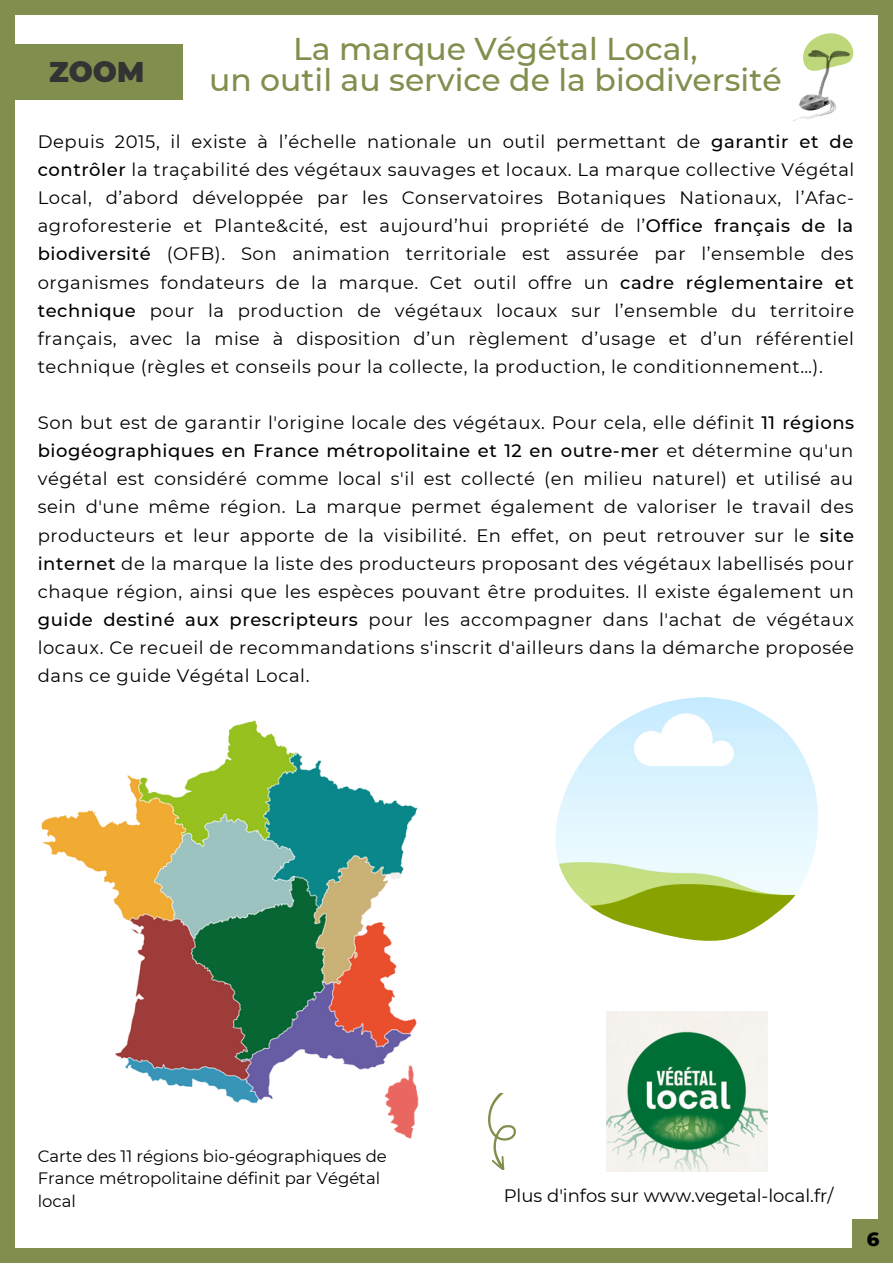
<style>
.page{position:relative;width:893px;height:1264px;background:#fff}
.page>*{position:absolute;margin:0;border:0;box-sizing:border-box;transform-origin:0 0}
.t1{font:500 31.5px "Montserrat";color:#808f4d}
.t2{font:900 28.5px "Montserrat";color:#333}
.t3{font:800 19.5px "Montserrat";color:#000}
.t4{font:18px/28px "Montserrat";letter-spacing:.03em;color:#000;text-align:justify}
.t5{font:18px "Montserrat";color:#000}
.t6{font:16.5px/22.5px "Montserrat";color:#000}
.s1{font-weight:500}
</style>
<div class="page">
<div style="left:0;top:0;width:892px;height:1262px;background:linear-gradient(to right,#899759,#879557)"></div>
<div style="left:15px;top:15px;width:862px;height:1231px;background:#fff"></div>
<div style="left:0;top:44px;width:183px;height:55px;background:#808f4d"></div>
<div style="left:852px;top:1219px;width:40px;height:42px;background:#808f4d"></div>
<img style="left:793px;top:33px;width:61px;height:88px">
<img style="left:41px;top:720px;width:378px;height:419px">
<img style="left:606px;top:1011px;width:161px;height:160px">
<svg style="left:488px;top:1092px;width:28px;height:79px"></svg>
<img style="left:555px;top:697px;width:263px;height:243px">
<p class="t2" style="left:49px;top:54px;width:97px">ZOOM</p>
<p class="t1" style="left:293px;top:30px;width:406px">La marque Végétal Local,</p>
<p class="t1" style="left:209px;top:60px;width:574px">un outil au service de la biodiversité</p>
<p class="t4" style="left:38px;top:127px;width:818px">Depuis 2015, il existe à l’échelle nationale un outil permettant de <span class="s1">garantir et de contrôler</span> la traçabilité des végétaux sauvages et locaux. La marque collective Végétal Local, d’abord développée par les Conservatoires Botaniques Nationaux, l’Afac&shy;agroforesterie et Plante&amp;cité, est aujourd’hui propriété de l’<span class="s1">Office français de la biodiversité</span> (OFB). Son animation territoriale est assurée par l’ensemble des organismes fondateurs de la marque. Cet outil offre un <span class="s1">cadre réglementaire et technique</span> pour la production de végétaux locaux sur l’ensemble du territoire français, avec la mise à disposition d’un règlement d’usage et d’un référentiel technique (règles et conseils pour la collecte, la production, le conditionnement…).</p>
<p class="t4" style="left:38px;top:408px;width:817px">Son but est de garantir l'origine locale des végétaux. Pour cela, elle définit <span class="s1">11 régions biogéographiques en France métropolitaine et 12 en outre-mer</span> et détermine qu'un végétal est considéré comme local s'il est collecté (en milieu naturel) et utilisé au sein d'une même région. La marque permet également de valoriser le travail des producteurs et leur apporte de la visibilité. En effet, on peut retrouver sur le <span class="s1">site internet</span> de la marque la liste des producteurs proposant des végétaux labellisés pour chaque région, ainsi que les espèces pouvant être produites. Il existe également un <span class="s1">guide destiné aux prescripteurs</span> pour les accompagner dans l'achat de végétaux locaux. Ce recueil de recommandations s'inscrit d'ailleurs dans la démarche proposée dans ce guide Végétal Local.</p>
<p class="t6" style="left:38px;top:1144px;width:350px">Carte des 11 régions bio-géographiques de<br>France métropolitaine définit par Végétal local</p>
<p class="t5" style="left:503px;top:1184px;width:331px">Plus d'infos sur www.vegetal-local.fr/</p>
<p class="t3" style="left:866px;top:1226px;width:14px">6</p>
</div>
